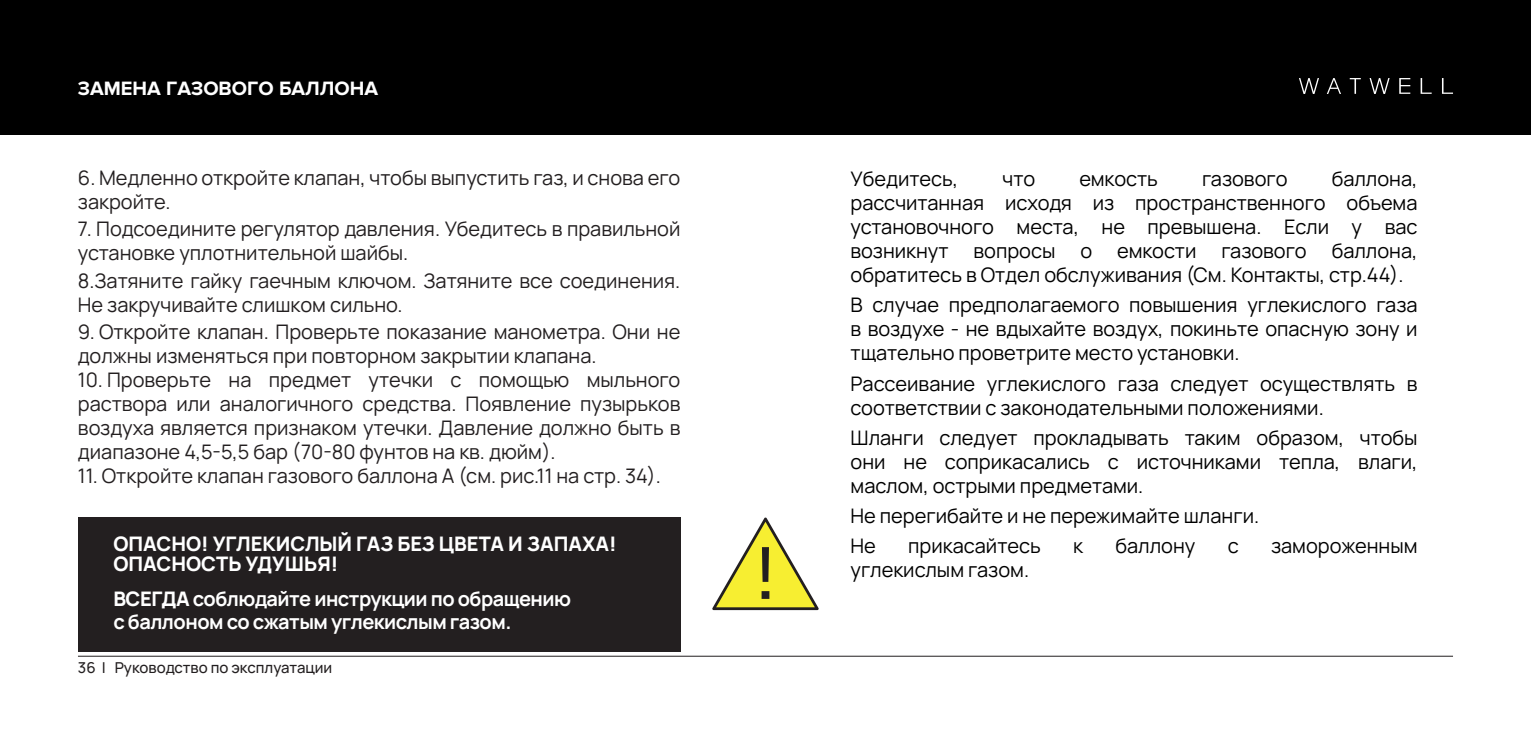
<style>
.page{position:relative;width:1531px;height:752px;background:#fff}
.page>*{position:absolute;margin:0;border:0;box-sizing:border-box;transform-origin:0 0}
.t1{font:20px/24px "Manrope";color:#000;text-align:justify}
.t2{font:20px/24px "Manrope";color:#231f20}
.t3{font:700 20px "Manrope";letter-spacing:-.025em;color:#fff}
.t4{font:800 20px "Manrope";color:#fff}
.t5{font:700 20px "Proxima Nova";color:#fff}
.t6{font:500 15px "Manrope";color:#231f20}
.s1{font-weight:800}
</style>
<div class="page">
<div style="left:0;top:0;width:1509px;height:135px;background:#000"></div>
<div style="left:1488px;top:0;width:43px;height:135px;background:#000"></div>
<hr style="left:78px;top:655px;width:1375px;height:1px;background:#231f20">
<svg style="left:1299px;top:78px;width:20px;height:16px"></svg>
<svg style="left:1369px;top:78px;width:20px;height:16px"></svg>
<svg style="left:1327px;top:78px;width:14px;height:16px"></svg>
<svg style="left:1420px;top:78px;width:11px;height:16px"></svg>
<svg style="left:1442px;top:78px;width:11px;height:16px"></svg>
<svg style="left:1399px;top:78px;width:11px;height:16px"></svg>
<svg style="left:1349px;top:78px;width:12px;height:16px"></svg>
<div style="left:78px;top:517px;width:602px;height:135px;background:#231f20"></div>
<svg style="left:712px;top:517px;width:107px;height:92px"></svg>
<p class="t5" style="left:78px;top:76px;width:302px">ЗАМЕНА ГАЗОВОГО БАЛЛОНА</p>
<p class="t2" style="left:78px;top:164px;width:604px">6. Медленно откройте клапан, чтобы выпустить газ, и снова его закройте.</p>
<p class="t2" style="left:78px;top:216px;width:604px">7. Подсоедините регулятор давления. Убедитесь в правильной установке уплотнительной шайбы.</p>
<p class="t2" style="left:78px;top:267px;width:604px">8.Затяните гайку гаечным ключом. Затяните все соединения.</p>
<p class="t2" style="left:78px;top:291px;width:326px">Не закручивайте слишком сильно.</p>
<p class="t2" style="left:78px;top:319px;width:604px">9. Откройте клапан. Проверьте показание манометра. Они не должны изменяться при повторном закрытии клапана.</p>
<p class="t2" style="left:78px;top:367px;width:604px">10. Проверьте на предмет утечки с помощью мыльного</p>
<p class="t2" style="left:78px;top:391px;width:604px;text-align:justify">раствора или аналогичного средства. Появление пузырьков воздуха является признаком утечки. Давление должно быть в диапазоне 4,5-5,5 бар (70-80 фунтов на кв. дюйм).</p>
<p class="t2" style="left:78px;top:463px;width:584px">11. Откройте клапан газового баллона А (см. рис.11 на стр. 34).</p>
<p class="t4" style="left:113px;top:529px;width:505px">ОПАСНО! УГЛЕКИСЛЫЙ ГАЗ БЕЗ ЦВЕТА И ЗАПАХА!</p>
<p class="t4" style="left:113px;top:549px;width:226px">ОПАСНОСТЬ УДУШЬЯ!</p>
<p class="t3" style="left:113px;top:584px;width:459px"><span class="s1">ВСЕГДА</span> соблюдайте инструкции по обращению</p>
<p class="t3" style="left:113px;top:607px;width:400px">с баллоном со сжатым углекислым газом.</p>
<p class="t6" style="left:78px;top:656px;width:256px">36 | Руководство по эксплуатации</p>
<p class="t1" style="left:850px;top:166px;width:109px">Убедитесь,</p>
<p class="t1" style="left:1002px;top:166px;width:34px">что</p>
<p class="t1" style="left:1079px;top:166px;width:80px">емкость</p>
<p class="t1" style="left:1202px;top:166px;width:87px">газового</p>
<p class="t1" style="left:1331px;top:166px;width:87px">баллона,</p>
<p class="t1" style="left:850px;top:190px;width:568px">рассчитанная исходя из пространственного объема</p>
<p class="t1" style="left:850px;top:214px;width:568px">установочного места, не превышена. Если у вас</p>
<p class="t1" style="left:850px;top:238px;width:568px">возникнут вопросы о емкости газового баллона,</p>
<p class="t1" style="left:850px;top:262px;width:554px">обратитесь в Отдел обслуживания (См. Контакты, стр.44).</p>
<p class="t1" style="left:850px;top:292px;width:568px">В случае предполагаемого повышения углекислого газа в воздухе - не вдыхайте воздух, покиньте опасную зону и тщательно проветрите место установки.</p>
<p class="t1" style="left:850px;top:370px;width:568px">Рассеивание углекислого газа следует осуществлять в</p>
<p class="t1" style="left:850px;top:394px;width:475px">соответствии с законодательными положениями.</p>
<p class="t1" style="left:850px;top:424px;width:568px">Шланги следует прокладывать таким образом, чтобы</p>
<p class="t1" style="left:850px;top:448px;width:568px">они не соприкасались с источниками тепла, влаги,</p>
<p class="t1" style="left:850px;top:472px;width:294px">маслом, острыми предметами.</p>
<p class="t1" style="left:850px;top:502px;width:410px">Не перегибайте и не пережимайте шланги.</p>
<p class="t1" style="left:850px;top:532px;width:27px">Не</p>
<p class="t1" style="left:908px;top:532px;width:134px">прикасайтесь</p>
<p class="t1" style="left:1073px;top:532px;width:11px">к</p>
<p class="t1" style="left:1115px;top:532px;width:81px">баллону</p>
<p class="t1" style="left:1227px;top:532px;width:13px">с</p>
<p class="t1" style="left:1271px;top:532px;width:148px">замороженным</p>
<p class="t1" style="left:850px;top:556px;width:180px">углекислым газом.</p>
</div>
